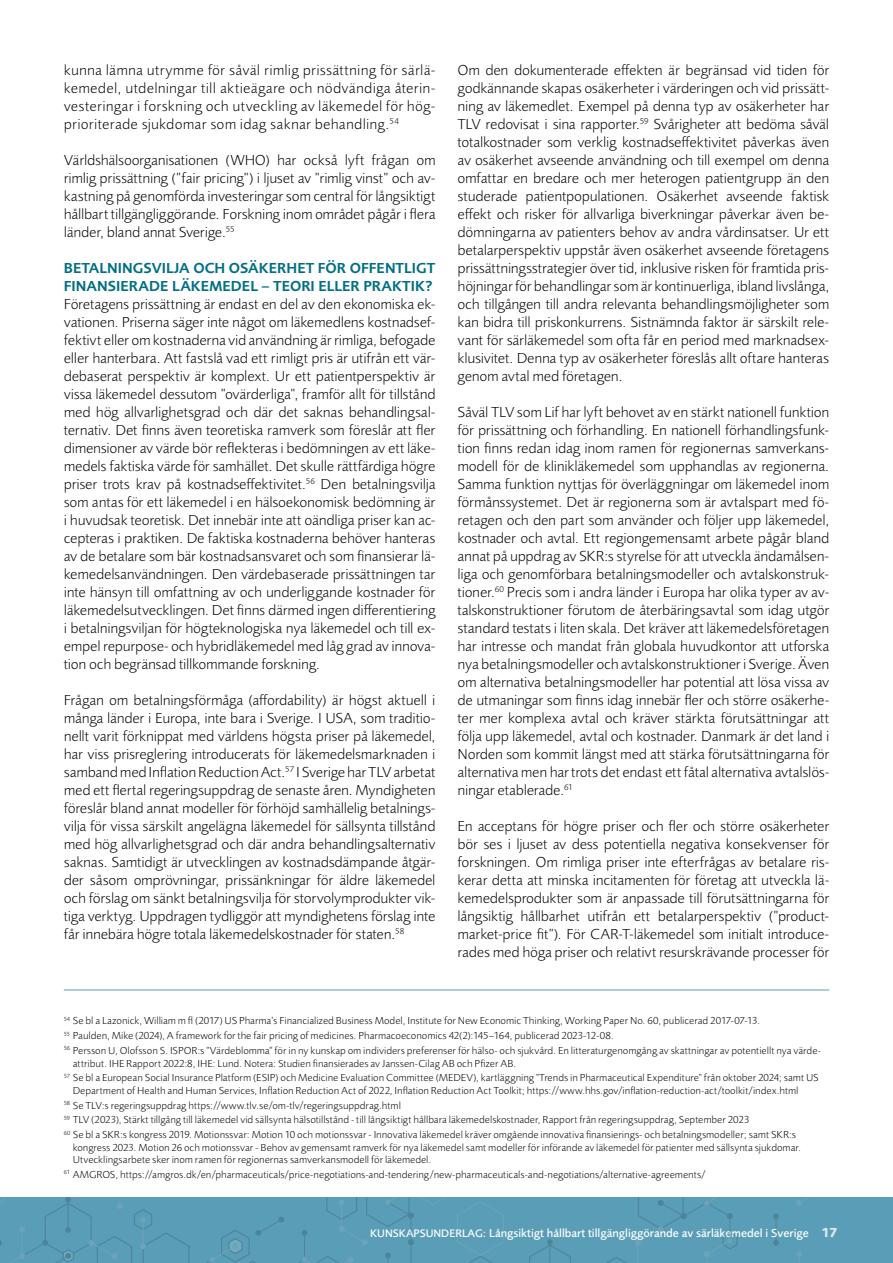
<style>
.page{position:relative;width:893px;height:1263px;background:#fff}
.page>*{position:absolute;margin:0;border:0;box-sizing:border-box;transform-origin:0 0}
.t1{font:300 15px/18px "Xbncmb Foundry Sans";letter-spacing:-.005em;color:#000;text-align:justify}
.t2{font:600 15px/18px "Rsrmfd Foundry Sans";color:#006f86}
.t3{font:500 12px "Vxwfvm Foundry Sans";color:#fff}
.t4{font:300 10.5px/14.7px "Xbncmb Foundry Sans";letter-spacing:.01em;color:#000}
.s1{font-size:11.25px}
.s2{font-family:"Foundry Sans"}
.s3{font-family:"Ddkhsn Foundry Sans";font-weight:700;font-size:13.5px;color:#dce8f7}
</style>
<div class="page">
<div style="left:0;top:1197px;width:893px;height:66px;background:#5a9db6"></div>
<hr style="left:64px;top:990px;width:765px;height:1px;background:#5a9db6">
<svg style="left:773px;top:1213px;width:6px;height:33px"></svg>
<svg style="left:796px;top:1251px;width:6px;height:7px"></svg>
<svg style="left:0;top:1197px;width:414px;height:66px"></svg>
<svg style="left:422px;top:1197px;width:311px;height:66px"></svg>
<svg style="left:796px;top:1197px;width:13px;height:9px"></svg>
<p class="t1" style="left:64px;top:61px;width:373px">kunna lämna utrymme för såväl rimlig prissättning för särlä&shy;kemedel, utdelningar till aktieägare och nödvändiga återin&shy;vesteringar i forskning och utveckling av läkemedel för hög&shy;prioriterade sjukdomar som idag saknar behandling.<sup>54</sup></p>
<p class="t1" style="left:64px;top:151px;width:373px">Världshälsoorganisationen (WHO) har också lyft frågan om rimlig prissättning (”fair pricing”) i ljuset av ”rimlig vinst” och av&shy;kastning på genomförda investeringar som central för långsiktigt hållbart tillgängliggörande. Forskning inom området pågår i flera länder, bland annat Sverige.<sup>55</sup></p>
<h3 class="t2" style="left:64px;top:259px;width:373px">BETALNINGSVILJA OCH OSÄKERHET FÖR OFFENTLIGT<br>FINANSIERADE LÄKEMEDEL – TEORI ELLER PRAKTIK?</h3>
<p class="t1" style="left:64px;top:295px;width:373px">Företagens prissättning är endast en del av den ekonomiska ek&shy;vationen. Priserna säger inte något om läkemedlens kostnadsef&shy;fektivt eller om kostnaderna vid användning är rimliga, befogade eller hanterbara. Att fastslå vad ett rimligt pris är utifrån ett vär&shy;debaserat perspektiv är komplext. Ur ett patientperspektiv är vissa läkemedel dessutom ”ovärderliga”, framför allt för tillstånd med hög allvarlighetsgrad och där det saknas behandlingsal&shy;ternativ. Det finns även teoretiska ramverk som föreslår att fler dimensioner av värde bör reflekteras i bedömningen av ett läke&shy;medels faktiska värde för samhället. Det skulle rättfärdiga högre priser trots krav på kostnadseffektivitet.<sup>56</sup> Den betalningsvilja som antas för ett läkemedel i en hälsoekonomisk bedömning är i huvudsak teoretisk. Det innebär inte att oändliga priser kan ac&shy;cepteras i praktiken. De faktiska kostnaderna behöver hanteras av de betalare som bär kostnadsansvaret och som finansierar lä&shy;kemedelsanvändningen. Den värdebaserade prissättningen tar inte hänsyn till omfattning av och underliggande kostnader för läkemedelsutvecklingen. Det finns därmed ingen differentiering i betalningsviljan för högteknologiska nya läkemedel och till ex&shy;empel repurpose- och hybridläkemedel med låg grad av innova&shy;tion och begränsad tillkommande forskning.</p>
<p class="t1" style="left:64px;top:691px;width:373px">Frågan om betalningsförmåga (affordability) är högst aktuell i många länder i Europa, inte bara i Sverige. I USA, som traditio&shy;nellt varit förknippat med världens högsta priser på läkemedel, har viss prisreglering introducerats för läkemedelsmarknaden i samband med Inflation Reduction Act.<sup>57</sup> I Sverige har TLV arbetat med ett flertal regeringsuppdrag de senaste åren. Myndigheten föreslår bland annat modeller för förhöjd samhällelig betalnings&shy;vilja för vissa särskilt angelägna läkemedel för sällsynta tillstånd med hög allvarlighetsgrad och där andra behandlingsalternativ saknas. Samtidigt är utvecklingen av kostnadsdämpande åtgär&shy;der såsom omprövningar, prissänkningar för äldre läkemedel och förslag om sänkt betalningsvilja för storvolymprodukter vik&shy;tiga verktyg. Uppdragen tydliggör att myndighetens förslag inte får innebära högre totala läkemedelskostnader för staten.<sup>58</sup></p>
<p class="t1" style="left:458px;top:61px;width:373px">Om den dokumenterade effekten är begränsad vid tiden för godkännande skapas osäkerheter i värderingen och vid prissätt&shy;ning av läkemedlet. Exempel på denna typ av osäkerheter har TLV redovisat i sina rapporter.<sup>59</sup> Svårigheter att bedöma såväl totalkostnader som verklig kostnadseffektivitet påverkas även av osäkerhet avseende användning och till exempel om denna omfattar en bredare och mer heterogen patientgrupp än den studerade patientpopulationen. Osäkerhet avseende faktisk effekt och risker för allvarliga biverkningar påverkar även be&shy;dömningarna av patienters behov av andra vårdinsatser. Ur ett betalarperspektiv uppstår även osäkerhet avseende företagens prissättningsstrategier över tid, inklusive risken för framtida pris&shy;höjningar för behandlingar som är kontinuerliga, ibland livslånga, och tillgången till andra relevanta behandlingsmöjligheter som kan bidra till priskonkurrens. Sistnämnda faktor är särskilt rele&shy;vant för särläkemedel som ofta får en period med marknadsex&shy;klusivitet. Denna typ av osäkerheter föreslås allt oftare hanteras genom avtal med företagen.</p>
<p class="t1" style="left:458px;top:403px;width:373px">Såväl TLV som Lif har lyft behovet av en stärkt nationell funktion för prissättning och förhandling. En nationell förhandlingsfunk&shy;tion finns redan idag inom ramen för regionernas samverkans&shy;modell för de klinikläkemedel som upphandlas av regionerna.<br>Samma funktion nyttjas för överläggningar om läkemedel inom förmånssystemet. Det är regionerna som är avtalspart med fö&shy;retagen och den part som använder och följer upp läkemedel, kostnader och avtal. Ett regiongemensamt arbete pågår bland annat på uppdrag av SKR:s styrelse för att utveckla ändamålsen&shy;liga och genomförbara betalningsmodeller och avtalskonstruk&shy;tioner.<sup>60</sup> Precis som i andra länder i Europa har olika typer av av&shy;talskonstruktioner förutom de återbäringsavtal som idag utgör standard testats i liten skala. Det kräver att läkemedelsföretagen har intresse och mandat från globala huvudkontor att utforska nya betalningsmodeller och avtalskonstruktioner i Sverige. Även om alternativa betalningsmodeller har potential att lösa vissa av de utmaningar som finns idag innebär fler och större osäkerhe&shy;ter mer komplexa avtal och kräver stärkta förutsättningar att följa upp läkemedel, avtal och kostnader. Danmark är det land i Norden som kommit längst med att stärka förutsättningarna för alternativa men har trots det endast ett fåtal alternativa avtalslös&shy;ningar etablerade.<sup>61</sup></p>
<p class="t1" style="left:457px;top:817px;width:373px">En acceptans för högre priser och fler och större osäkerheter bör ses i ljuset av dess potentiella negativa konsekvenser för forskningen. Om rimliga priser inte efterfrågas av betalare ris&shy;kerar detta att minska incitamenten för företag att utveckla lä&shy;kemedelsprodukter som är anpassade till förutsättningarna för långsiktig hållbarhet utifrån ett betalarperspektiv (”product&shy;market-price fit”). För CAR-T-läkemedel som initialt introduce&shy;rades med höga priser och relativt resurskrävande processer för</p>
<p class="t4" style="left:64px;top:1014px;width:759px"><sup>54</sup> Se bl a Lazonick, William m fl (2017) US Pharma’s Financialized Business Model, Institute for New Economic Thinking, Working Paper No. 60, publicerad 2017-07-13.<br><sup>55</sup> Paulden, Mike (2024), A framework for the fair pricing of medicines. Pharmacoeconomics 42(2):145–164, publicerad 2023-12-08.<br><sup>56</sup> Persson U, Olofsson S. ISPOR:s "Värdeblomma" för in ny kunskap om individers preferenser för hälso- och sjukvård. En litteraturgenomgång av skattningar av potentiellt nya värde-</p>
<p class="t4" style="left:64px;top:1056px;width:756px;text-indent:9px">attribut. IHE Rapport 2022:8, IHE: Lund. Notera: Studien finansierades av Janssen-Cilag AB och Pfizer AB.<br><sup>57</sup> Se bl a European Social Insurance Platform (ESIP) och Medicine Evaluation Committee (MEDEV), kartläggning "Trends in Pharmaceutical Expenditure" från oktober 2024; samt US</p>
<p class="t4" style="left:64px;top:1083px;width:736px;text-indent:9px">Department of Health and Human Services, Inflation Reduction Act of 2022, Inflation Reduction Act Toolkit; https://www.hhs.gov/inflation-reduction-act/toolkit/index.html <sup>58</sup> Se TLV:s regeringsuppdrag https://www.tlv.se/om-tlv/regeringsuppdrag.html<br><sup>59</sup> TLV (2023), Stärkt tillgång till läkemedel vid sällsynta hälsotillstånd - till långsiktigt hållbara läkemedelskostnader, Rapport från regeringsuppdrag, September 2023<br><sup>60</sup> Se bl a SKR:s kongress 2019. Motionssvar: Motion 10 och motionssvar - Innovativa läkemedel kräver omgående innovativa finansierings- och betalningsmodeller; samt SKR:s</p>
<p class="t4" style="left:73px;top:1141px;width:730px;line-height:12.6px">kongress 2023. Motion 26 och motionssvar - Behov av gemensamt ramverk för nya läkemedel samt modeller för införande av läkemedel för patienter med sällsynta sjukdomar.<br>Utvecklingsarbete sker inom ramen för regionernas samverkansmodell för läkemedel.</p>
<p class="t4" style="left:64px;top:1167px;width:643px"><sup>61</sup> AMGROS, https://amgros.dk/en/pharmaceuticals/price-negotiations-and-tendering/new-pharmaceuticals-and-negotiations/alternative-agreements/</p>
<p class="t3" style="left:370px;top:1226px;width:469px"><span class="s1">KUNSKAPSUNDERLAG:</span> Långsiktigt hållbart tillgän<span class="s2">g</span>liggörande av särläkemedel i Sverige <span class="s3">17</span></p>
</div>
